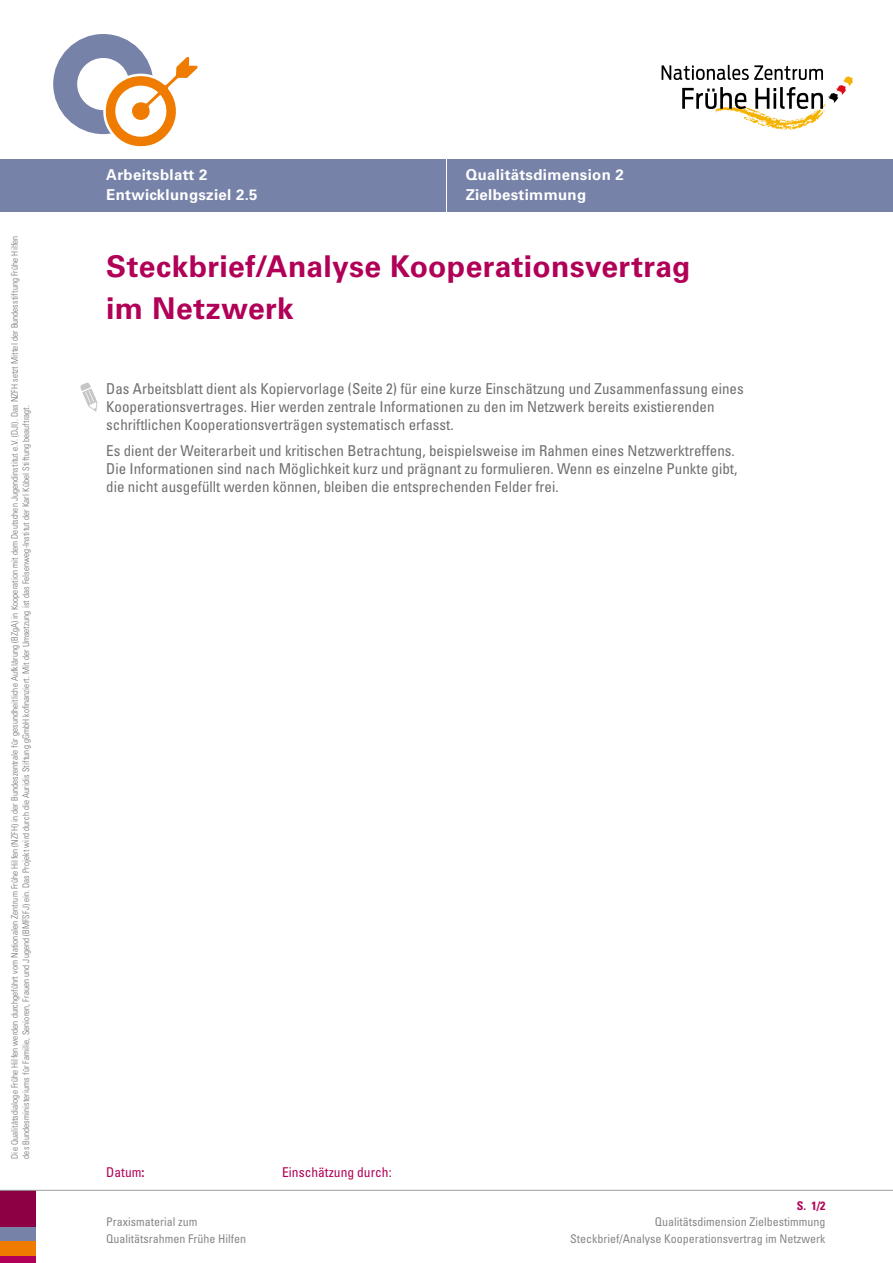
<style>
.page{position:relative;width:893px;height:1263px;background:#fff}
.page>*{position:absolute;margin:0;border:0;box-sizing:border-box;transform-origin:0 0}
.t1{font:700 30px/42px "Univers LT Std";letter-spacing:.01em;color:#b10057}
.Anleitung_Univers_condensed{font:condensed 15px/18px "Univers LT Std";color:#6f6f6e}
.p_Bold_10_13_weiss{font:700 15px/19.5px "Univers LT Std";letter-spacing:.02em;color:#fff}
.t2{font:condensed 13.5px "Univers LT Std";color:#b10057}
.p_57_Con_8_11_Pt{font:condensed 12px/16.5px "Univers LT Std";color:#878786;text-align:right}
.t3{font:700 condensed 12px "Univers LT Std";color:#b10057}
.t4{font:300 condensed 9px/11.2px "Univers LT Std";letter-spacing:.01em;color:#6f6f6e}
.s1{font-weight:700}
</style>
<div class="page">
<div style="left:0;top:1255px;width:35px;height:8px;background:#b10057"></div>
<div style="left:0;top:1191px;width:35px;height:36px;background:#8d0044"></div>
<div style="left:0;top:1227px;width:35px;height:14px;background:#7782a8"></div>
<div style="left:0;top:1241px;width:35px;height:14px;background:#ef7c00"></div>
<div style="left:0;top:159px;width:893px;height:53px;background:#7782a8"></div>
<hr style="left:446px;top:147px;width:1px;height:74px;background:#fff">
<hr style="left:0;top:1190px;width:893px;height:1px;background:#9c9d9d">
<div style="left:53px;top:34px;width:100px;height:100px;border:24px solid #7682a7;border-radius:50%"></div>
<svg style="left:101px;top:52px;width:97px;height:95px"></svg>
<svg style="left:80px;top:383px;width:17px;height:29px"></svg>
<svg style="left:662px;top:65px;width:191px;height:65px"></svg>
<p class="t4" style="left:9px;top:1158px;width:924px;rotate:-90deg">Die Qualitätsdialoge Frühe Hilfen werden durchgeführt vom Nationalen Zentrum Frühe Hilfen (NZFH) in der Bundeszentrale für gesundheitliche Aufklärung (BZgA) in Kooperation mit dem Deutschen Jugendinstitut e.V. (DJI). Das NZFH setzt Mittel der Bundesstiftung Frühe Hilfen des Bundesministeriums für Familie, Senioren, Frauen und Jugend (BMFSFJ) ein. Das Projekt wird durch die Auridis Stiftung gGmbH kofinanziert. Mit der Umsetzung ist das Felsenweg-Institut der Karl Kübel Stiftung beauftragt.</p>
<p class="p_Bold_10_13_weiss" style="left:106px;top:165px;width:153px">Arbeitsblatt 2<br>Entwicklungsziel 2.5</p>
<p class="p_Bold_10_13_weiss" style="left:466px;top:165px;width:160px">Qualitätsdimension 2</p>
<p class="p_Bold_10_13_weiss" style="left:466px;top:185px;width:122px">Zielbestimmung</p>
<h1 class="t1" style="left:106px;top:246px;width:586px">Steckbrief/Analyse Kooperationsvertrag im Netzwerk</h1>
<p class="Anleitung_Univers_condensed" style="left:106px;top:379px;width:639px">Das Arbeitsblatt dient als Kopiervorlage (Seite 2) für eine kurze Einschätzung und Zusammenfassung eines<br>Kooperationsvertrages. Hier werden zentrale Informationen zu den im Netzwerk bereits existierenden schriftlichen Kooperationsverträgen systematisch erfasst.</p>
<p class="Anleitung_Univers_condensed" style="left:106px;top:441px;width:633px">Es dient der Weiterarbeit und kritischen Betrachtung, beispielsweise im Rahmen eines Netzwerktreffens.<br>Die Informationen sind nach Möglichkeit kurz und prägnant zu formulieren. Wenn es einzelne Punkte gibt, die nicht ausgefüllt werden können, bleiben die entsprechenden Felder frei.</p>
<p class="t2" style="left:106px;top:1163px;width:40px">Datum<span class="s1">:</span></p>
<p class="t2" style="left:282px;top:1163px;width:111px">Einschätzung durch:</p>
<p class="p_57_Con_8_11_Pt" style="left:106px;top:1213px;width:141px;text-align:left">Praxismaterial zum<br>Qualitätsrahmen Frühe Hilfen</p>
<p class="t3" style="left:797px;top:1198px;width:30px">S. 1/2</p>
<p class="p_57_Con_8_11_Pt" style="left:570px;top:1213px;width:257px">Qualitätsdimension Zielbestimmung<br>Steckbrief/Analyse Kooperationsvertrag im Netzwerk</p>
</div>
